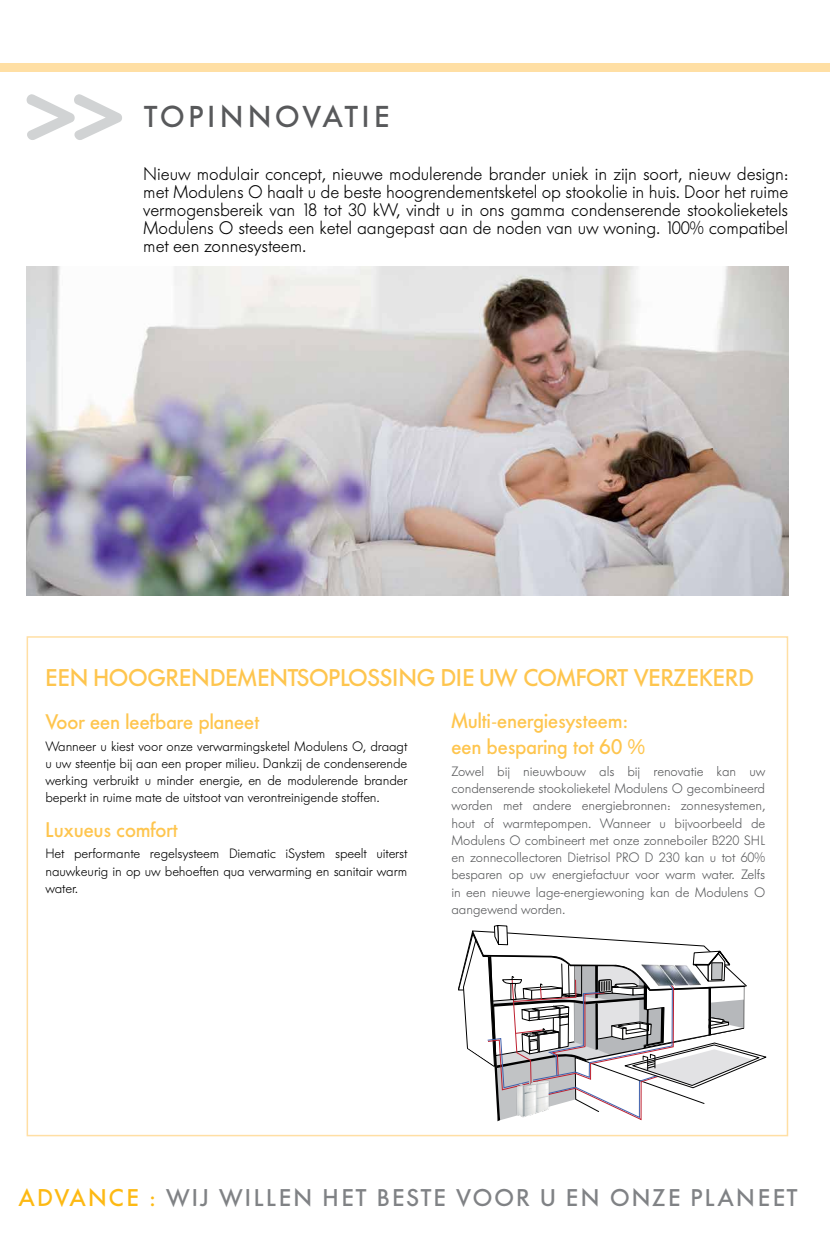
<style>
.page{position:relative;width:830px;height:1259px;background:#fff}
.page>*{position:absolute;margin:0;border:0;box-sizing:border-box;transform-origin:0 0}
.t1{font:500 30px "Futura BQ";letter-spacing:.12em;color:#58595b}
.t2{font:500 24px "Futura BQ";letter-spacing:-.03em;color:#fec54e}
.t3{font:500 24px "Futura BQ";letter-spacing:.08em;color:#808285}
.t4{font:500 21px/26px "Futura BQ";letter-spacing:-.01em;color:#fec54e}
.t5{font:300 18px/18px "Futura BQ";letter-spacing:-.01em;color:#000;text-align:justify}
.t6{font:300 13.5px/17.2px "Futura BQ";letter-spacing:-.01em;color:#58595b;text-align:justify}
.t7{font:300 13.5px/17.2px "Futura BQ";letter-spacing:-.01em;color:#000;text-align:justify}
.s1{color:#fdb913}
</style>
<div class="page">
<div style="left:0;top:63px;width:829px;height:9px;background:#ffdfa4"></div>
<svg style="left:27px;top:94px;width:95px;height:46px"></svg>
<img style="left:27px;top:266px;width:760px;height:329px">
<svg style="left:458px;top:925px;width:308px;height:197px"></svg>
<img style="left:509px;top:1073px;width:42px;height:47px">
<h1 class="t1" style="left:144px;top:99px;width:247px">TOPINNOVATIE</h1>
<p class="t5" style="left:143px;top:165px;width:646px">Nieuw modulair concept, nieuwe modulerende brander uniek in zijn soort, nieuw design: met Modulens O haalt u de beste hoogrendementsketel op stookolie in huis. Door het ruime vermogensbereik van 18 tot 30 kW, vindt u in ons gamma condenserende stookolieketels Modulens O steeds een ketel aangepast aan de noden van uw woning. 100% compatibel met een zonnesysteem.</p>
<h2 class="t2" style="left:45px;top:663px;width:710px">EEN HOOGRENDEMENTSOPLOSSING DIE UW COMFORT VERZEKERD</h2>
<h3 class="t4" style="left:45px;top:709px;width:216px">Voor een leefbare planeet</h3>
<p class="t7" style="left:45px;top:737px;width:363px">Wanneer u kiest voor onze verwarmingsketel Modulens O, draagt u uw steentje bij aan een proper milieu. Dankzij de condenserende werking verbruikt u minder energie, en de modulerende brander beperkt in ruime mate de uitstoot van verontreinigende stoffen.</p>
<h3 class="t4" style="left:45px;top:817px;width:134px">Luxueus comfort</h3>
<p class="t7" style="left:45px;top:845px;width:363px">Het performante regelsysteem Diematic iSystem speelt uiterst nauwkeurig in op uw behoeften qua verwarming en sanitair warm water.</p>
<h3 class="t4" style="left:451px;top:708px;width:195px">Multi-energiesysteem: een besparing tot 60 %</h3>
<p class="t6" style="left:451px;top:763px;width:315px">Zowel bij nieuwbouw als bij renovatie kan uw condenserende stookolieketel Modulens O gecombineerd worden met andere energiebronnen: zonnesystemen, hout of warmtepompen. Wanneer u bijvoorbeeld de Modulens O combineert met onze zonneboiler B220 SHL en zonnecollectoren Dietrisol PRO D 230 kan u tot 60% besparen op uw energiefactuur voor warm water. Zelfs in een nieuwe lage-energiewoning kan de Modulens O aangewend worden.</p>
<h2 class="t3" style="left:19px;top:1183px;width:780px"><span class="s1">ADVANCE :</span> WIJ WILLEN HET BESTE VOOR U EN ONZE PLANEET</h2>
</div>
